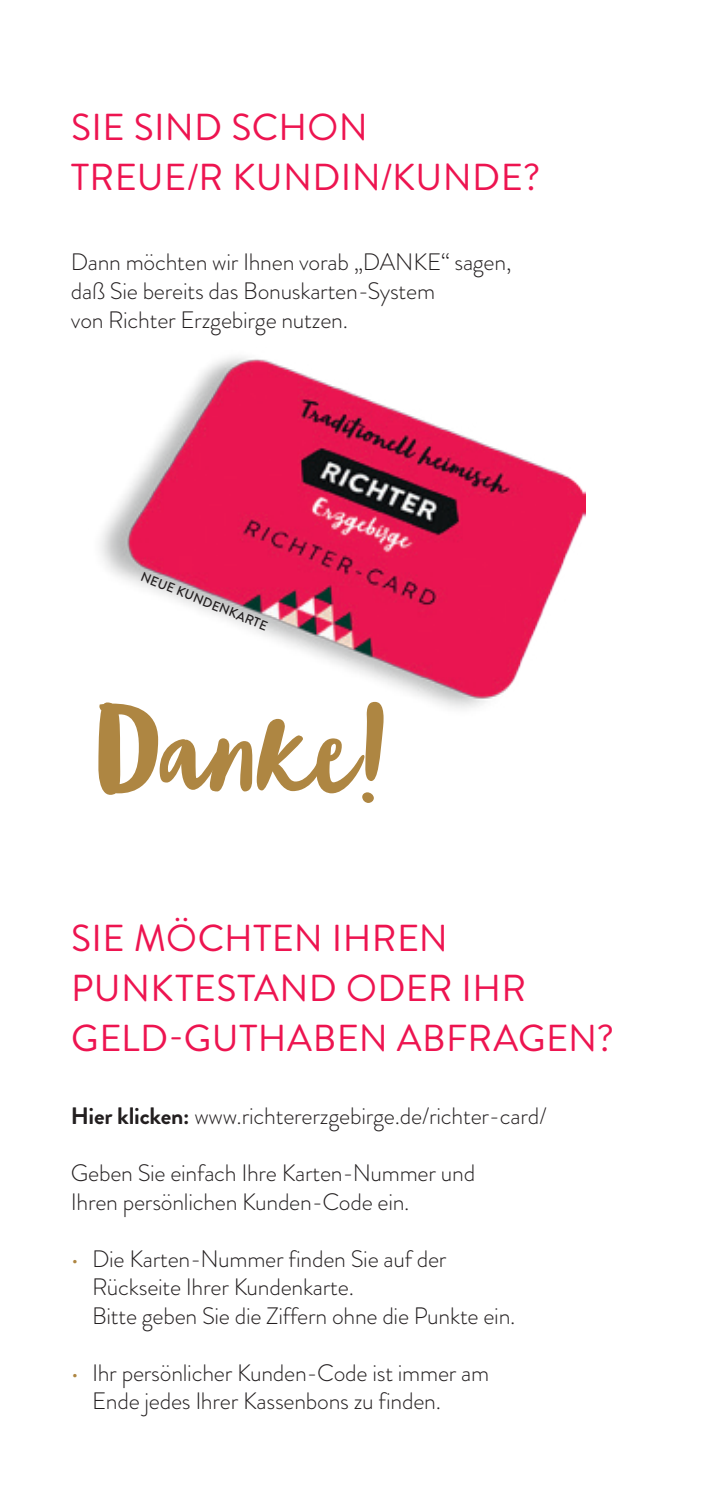
<style>
.page{position:relative;width:709px;height:1489px;background:#fff}
.page>*{position:absolute;margin:0;border:0;box-sizing:border-box;transform-origin:0 0}
.t1{font:100px "Blog Script";letter-spacing:-.015em;color:#ae8642}
.t2{font:37.5px/50px "Brandon Grotesque";letter-spacing:.01em;color:#ed1450}
.t3{font:300 23.75px/28.5px "Brandon Grotesque";letter-spacing:-.01em;color:#231f20}
.t4{font:500 13.25px "Brandon Grotesque";color:#231f20}
.s1{font-weight:700}
.s2{color:#ae8642}
</style>
<div class="page">
<img style="left:100px;top:357px;width:486px;height:352px">
<h2 class="t2" style="left:71px;top:102px;width:471px">SIE SIND SCHON<br>TREUE/R KUNDIN/KUNDE?</h2>
<p class="t3" style="left:71px;top:248px;width:442px">Dann möchten wir Ihnen vorab „DANKE“ sagen, daß Sie bereits das Bonuskarten-System<br>von Richter Erzgebirge nutzen.</p>
<p class="t4" style="left:145px;top:567px;width:137px;rotate:22deg">NEUE KUNDENKARTE</p>
<h1 class="t1" style="left:92px;top:695px;width:298px">Danke!</h1>
<h2 class="t2" style="left:71px;top:913px;width:544px">SIE MÖCHTEN IHREN<br>PUNKTESTAND ODER IHR<br>GELD-GUTHABEN ABFRAGEN?</h2>
<p class="t3" style="left:71px;top:1101px;width:477px"><span class="s1">Hier klicken:</span> www.richtererzgebirge.de/richter-card/</p>
<p class="t3" style="left:71px;top:1158px;width:406px">Geben Sie einfach Ihre Karten-Nummer und<br>Ihren persönlichen Kunden-Code ein.</p>
<p class="t3" style="left:92px;top:1244px;width:425px;text-indent:-21px"><span class="s2">•</span> Die Karten-Nummer finden Sie auf der<br>Rückseite Ihrer Kundenkarte.<br>Bitte geben Sie die Ziffern ohne die Punkte ein.</p>
<p class="t3" style="left:92px;top:1358px;width:398px;text-indent:-21px"><span class="s2">•</span> Ihr persönlicher Kunden-Code ist immer am<br>Ende jedes Ihrer Kassenbons zu finden.</p>
</div>
